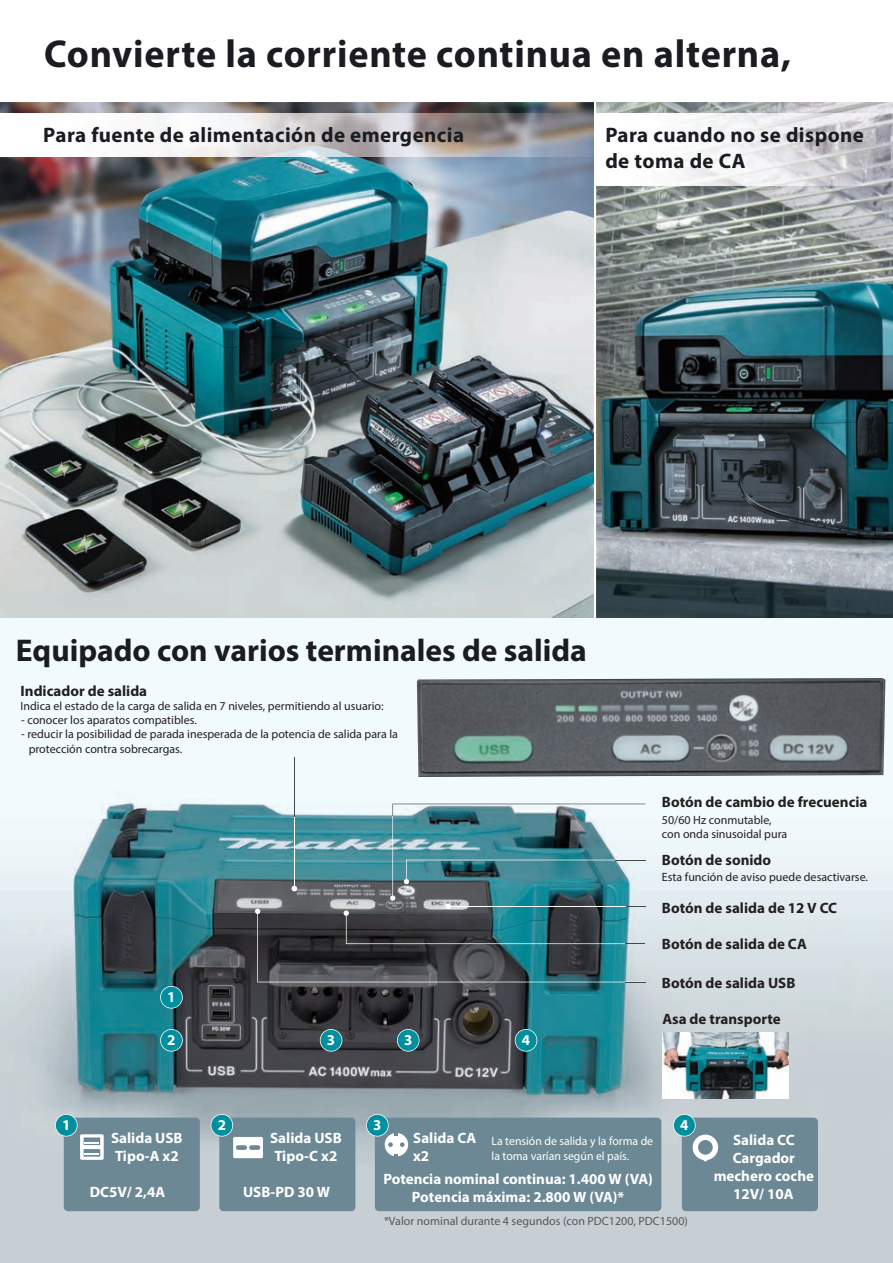
<style>
.page{position:relative;width:893px;height:1263px;background:#fff}
.page>*{position:absolute;margin:0;border:0;box-sizing:border-box;transform-origin:0 0}
.t1{font:700 39px "Myriad Pro";letter-spacing:.02em;color:#1a1c21}
.t2{font:700 31.5px "Myriad Pro";color:#1a1c21}
.t3{font:700 21px/25.5px "Myriad Pro";letter-spacing:.02em;color:#1a1c21}
.t4{font:700 15px/18px "Myriad Pro";color:#fff}
.t5{font:700 15px "Myriad Pro";color:#231f20}
.t6{font:12px/14.4px "Myriad Pro";color:#231f20}
.t7{font:12px/15px "Myriad Pro";color:#fff}
.t8{font:12px "Myriad Pro";color:#57585a}
</style>
<div class="page">
<img style="left:0;top:102px;width:893px;height:1161px">
<hr style="left:595px;top:102px;width:1px;height:517px;background:#fff">
<img style="left:417px;top:678px;width:468px;height:99px">
<div style="left:682px;top:1117px;width:136px;height:94px;background:#6c8895;border-radius:4px"></div>
<svg style="left:255px;top:802px;width:390px;height:181px;background:#577a82"></svg>
<hr style="left:294px;top:757px;width:1px;height:59px;background:#41494e">
<hr style="left:615px;top:860px;width:30px;height:1px;background:#41494e">
<div style="left:64px;top:1117px;width:136px;height:94px;background:#6c8895;border-radius:4px"></div>
<div style="left:219px;top:1117px;width:136px;height:94px;background:#6c8895;border-radius:4px"></div>
<div style="left:375px;top:1117px;width:286px;height:94px;background:#6c8895;border-radius:4px"></div>
<div style="left:233px;top:1137px;width:30px;height:21px;background:#fff;border-radius:2px"></div>
<div style="left:249px;top:1145px;width:11px;height:5px;background:#6c8895;border-radius:2px"></div>
<div style="left:236px;top:1145px;width:11px;height:5px;background:#6c8895;border-radius:2px"></div>
<div style="left:80px;top:1134px;width:24px;height:26px;background:#fff;border-radius:2px"></div>
<div style="left:84px;top:1149px;width:16px;height:8px;background:#6c8895"></div>
<svg style="left:85px;top:1153px;width:14px;height:2px"></svg>
<div style="left:84px;top:1137px;width:16px;height:8px;background:#6c8895"></div>
<svg style="left:85px;top:1142px;width:14px;height:2px"></svg>
<svg style="left:55px;top:1114px;width:23px;height:22px"></svg>
<svg style="left:160px;top:986px;width:23px;height:22px"></svg>
<svg style="left:211px;top:1114px;width:22px;height:22px"></svg>
<svg style="left:160px;top:1029px;width:23px;height:22px"></svg>
<svg style="left:366px;top:1114px;width:23px;height:22px"></svg>
<svg style="left:397px;top:1029px;width:22px;height:22px"></svg>
<svg style="left:320px;top:1029px;width:22px;height:22px"></svg>
<svg style="left:673px;top:1114px;width:45px;height:47px"></svg>
<svg style="left:515px;top:1029px;width:22px;height:22px"></svg>
<div style="left:385px;top:1133px;width:23px;height:23px;background:#fff;border-radius:50%"></div>
<svg style="left:388px;top:1142px;width:5px;height:5px"></svg>
<svg style="left:400px;top:1142px;width:5px;height:5px"></svg>
<img style="left:0;top:114px;width:595px;height:42px">
<img style="left:596px;top:114px;width:297px;height:71px">
<img style="left:663px;top:1033px;width:126px;height:66px">
<h1 class="t1" style="left:44px;top:28px;width:748px">Convierte la corriente continua en alterna,</h1>
<h3 class="t3" style="left:43px;top:121px;width:422px">Para fuente de alimentación de emergencia</h3>
<h3 class="t3" style="left:605px;top:122px;width:260px">Para cuando no se dispone de toma de CA</h3>
<h2 class="t2" style="left:16px;top:630px;width:572px">Equipado con varios terminales de salida</h2>
<p class="t5" style="left:21px;top:681px;width:128px">Indicador de salida</p>
<p class="t6" style="left:21px;top:699px;width:365px">Indica el estado de la carga de salida en 7 niveles, permitiendo al usuario:</p>
<p class="t6" style="left:21px;top:712px;width:177px">- conocer los aparatos compatibles.</p>
<p class="t6" style="left:29px;top:727px;width:371px;text-indent:-8px">- reducir la posibilidad de parada inesperada de la potencia de salida para la protección contra sobrecargas.</p>
<p class="t4" style="left:167px;top:988px;width:10px">1</p>
<p class="t4" style="left:167px;top:1031px;width:10px">2</p>
<p class="t4" style="left:327px;top:1031px;width:10px">3</p>
<p class="t4" style="left:404px;top:1031px;width:10px">3</p>
<p class="t4" style="left:522px;top:1031px;width:10px">4</p>
<p class="t5" style="left:662px;top:792px;width:207px">Botón de cambio de frecuencia</p>
<p class="t6" style="left:662px;top:812px;width:127px">50/60 Hz conmutable, con onda sinusoidal pura</p>
<p class="t5" style="left:662px;top:851px;width:111px">Botón de sonido</p>
<p class="t6" style="left:662px;top:869px;width:208px">Esta función de aviso puede desactivarse.</p>
<p class="t5" style="left:662px;top:898px;width:177px">Botón de salida de 12 V CC</p>
<p class="t5" style="left:662px;top:934px;width:146px">Botón de salida de CA</p>
<p class="t5" style="left:662px;top:973px;width:135px">Botón de salida USB</p>
<p class="t5" style="left:662px;top:1009px;width:120px">Asa de transporte</p>
<p class="t4" style="left:62px;top:1116px;width:10px">1</p>
<p class="t4" style="left:111px;top:1128px;width:73px">Salida USB<br>Tipo-A x2</p>
<p class="t4" style="left:90px;top:1182px;width:77px">DC5V/ 2,4A</p>
<p class="t4" style="left:218px;top:1116px;width:10px">2</p>
<p class="t4" style="left:270px;top:1128px;width:73px">Salida USB<br>Tipo-C x2</p>
<p class="t4" style="left:243px;top:1182px;width:89px">USB-PD 30 W</p>
<p class="t4" style="left:373px;top:1116px;width:10px">3</p>
<p class="t4" style="left:413px;top:1128px;width:65px">Salida CA x2</p>
<p class="t7" style="left:492px;top:1133px;width:163px">La tensión de salida y la forma de la toma varían según el país.</p>
<p class="t4" style="left:680px;top:1116px;width:10px">4</p>
<p class="t4" style="left:383px;top:1169px;width:271px;text-align:center">Potencia nominal continua: 1.400 W (VA)<br>Potencia máxima: 2.800 W (VA)*</p>
<p class="t8" style="left:384px;top:1213px;width:305px">*Valor nominal durante 4 segundos (con PDC1200, PDC1500)</p>
<p class="t4" style="left:714px;top:1131px;width:102px;text-align:center">Salida CC<br>Cargador mechero coche<br>12V/ 10A</p>
</div>
